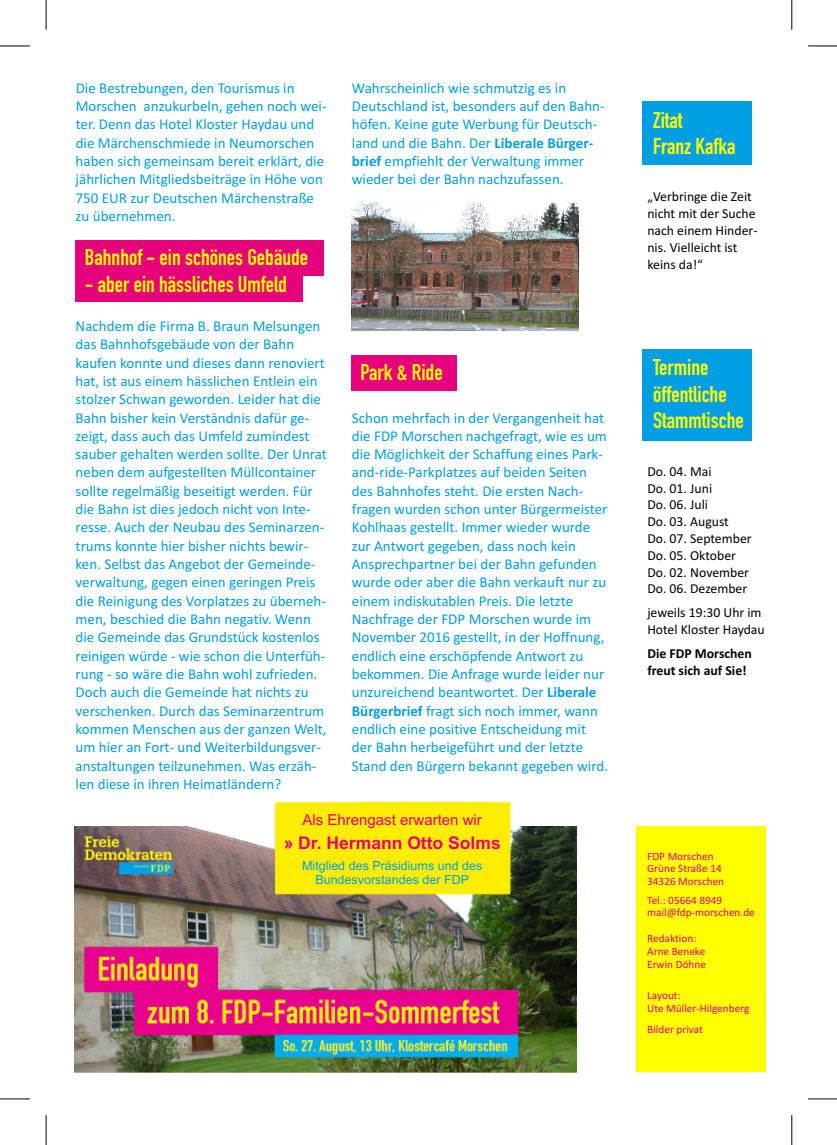
<style>
.page{position:relative;width:837px;height:1145px;background:#fff}
.page>*{position:absolute;margin:0;border:0;box-sizing:border-box;transform-origin:0 0}
.t1{font:22.5px/26.8px "DIN Engschrift LT";color:#ff0}
.t2{font:700 17.5px "Arial";color:#e6007d}
.t3{font:15px/18.2px "Calibri";color:#009ee3}
.t4{font:15px "Arial";color:#e6007d}
.t5{font:13.75px/16.8px "Calibri";color:#000}
.t6{font:700 13.75px/16.8px "Calibri";color:#000}
.t7{font:12.5px/14px "Arial";color:#009ee3;text-align:center}
.t8{font:11.25px/12.5px "Calibri";color:#e6007d}
.s1{font-weight:700}
</style>
<div class="page">
<div style="left:635px;top:826px;width:130px;height:245px;background:#ff0"></div>
<div style="left:641px;top:101px;width:110px;height:64px;background:#009ee3"></div>
<div style="left:75px;top:267px;width:228px;height:35px;background:#e6007d"></div>
<div style="left:75px;top:240px;width:248px;height:35px;background:#e6007d"></div>
<div style="left:641px;top:349px;width:110px;height:92px;background:#009ee3"></div>
<img style="left:75px;top:826px;width:501px;height:246px">
<img style="left:359px;top:801px;width:134px;height:1px">
<div style="left:275px;top:802px;width:235px;height:92px;background:#ffed00"></div>
<img style="left:351px;top:202px;width:227px;height:128px">
<div style="left:351px;top:355px;width:106px;height:36px;background:#e6007d"></div>
<hr style="left:0;top:1098px;width:30px;height:1px;background:#000">
<svg style="left:46px;top:1115px;width:1px;height:29px"></svg>
<hr style="left:0;top:46px;width:30px;height:1px;background:#000">
<hr style="left:46px;top:0;width:1px;height:30px;background:#000">
<svg style="left:808px;top:46px;width:28px;height:1px"></svg>
<hr style="left:791px;top:0;width:1px;height:30px;background:#000">
<svg style="left:808px;top:1098px;width:28px;height:1px"></svg>
<svg style="left:791px;top:1115px;width:1px;height:29px"></svg>
<p class="t3" style="left:76px;top:80px;width:220px">Die Bestrebungen, den Tourismus in</p>
<p class="t3" style="left:352px;top:80px;width:216px">Wahrscheinlich wie schmutzig es in</p>
<p class="t3" style="left:76px;top:98px;width:252px">Morschen anzukurbeln, gehen noch wei-</p>
<p class="t3" style="left:352px;top:98px;width:254px">Deutschland ist, besonders auf den Bahn-</p>
<p class="t3" style="left:76px;top:117px;width:240px">ter. Denn das Hotel Kloster Haydau und</p>
<p class="t3" style="left:352px;top:117px;width:247px">höfen. Keine gute Werbung für Deutsch-</p>
<p class="t3" style="left:76px;top:135px;width:240px">die Märchenschmiede in Neumorschen</p>
<p class="t3" style="left:352px;top:135px;width:243px">land und die Bahn. Der <span class="s1">Liberale Bürger-</span></p>
<p class="t3" style="left:76px;top:153px;width:250px">haben sich gemeinsam bereit erklärt, die</p>
<p class="t3" style="left:352px;top:153px;width:234px"><span class="s1">brief</span> empfiehlt der Verwaltung immer</p>
<p class="t3" style="left:76px;top:171px;width:248px">jährlichen Mitgliedsbeiträge in Höhe von</p>
<p class="t3" style="left:352px;top:171px;width:213px">wieder bei der Bahn nachzufassen.</p>
<p class="t3" style="left:76px;top:190px;width:240px">750 EUR zur Deutschen Märchenstraße zu übernehmen.</p>
<h1 class="t1" style="left:653px;top:108px;width:84px">Zitat<br>Franz Kafka</h1>
<p class="t5" style="left:647px;top:190px;width:112px">„Verbringe die Zeit nicht mit der Suche nach einem Hinder&shy;nis. Vielleicht ist</p>
<h1 class="t1" style="left:85px;top:246px;width:225px">Bahnhof - ein schönes Gebäude</h1>
<p class="t5" style="left:647px;top:257px;width:57px">keins da!“</p>
<h1 class="t1" style="left:85px;top:273px;width:203px">- aber ein hässliches Umfeld</h1>
<p class="t3" style="left:76px;top:318px;width:250px">Nachdem die Firma B. Braun Melsungen das Bahnhofsgebäude von der Bahn kaufen konnte und dieses dann renoviert hat, ist aus einem hässlichen Entlein ein stolzer Schwan geworden. Leider hat die Bahn bisher kein Verständnis dafür ge-</p>
<h1 class="t1" style="left:360px;top:361px;width:84px">Park &amp; Ride</h1>
<p class="t3" style="left:352px;top:409px;width:254px">Schon mehrfach in der Vergangenheit hat</p>
<p class="t3" style="left:76px;top:428px;width:235px">zeigt, dass auch das Umfeld zumindest</p>
<p class="t3" style="left:352px;top:428px;width:256px">die FDP Morschen nachgefragt, wie es um</p>
<p class="t3" style="left:76px;top:446px;width:253px">sauber gehalten werden sollte. Der Unrat</p>
<p class="t3" style="left:352px;top:446px;width:252px">die Möglichkeit der Schaffung eines Park-</p>
<p class="t3" style="left:76px;top:464px;width:242px">neben dem aufgestellten Müllcontainer</p>
<p class="t3" style="left:352px;top:464px;width:236px">and-ride-Parkplatzes auf beiden Seiten</p>
<p class="t3" style="left:76px;top:483px;width:239px">sollte regelmäßig beseitigt werden. Für</p>
<p class="t3" style="left:352px;top:483px;width:233px">des Bahnhofes steht. Die ersten Nach-</p>
<p class="t3" style="left:76px;top:501px;width:236px">die Bahn ist dies jedoch nicht von Inte-</p>
<p class="t3" style="left:352px;top:501px;width:257px">fragen wurden schon unter Bürgermeister</p>
<p class="t3" style="left:76px;top:519px;width:250px">resse. Auch der Neubau des Seminarzen-</p>
<p class="t3" style="left:352px;top:519px;width:240px">Kohlhaas gestellt. Immer wieder wurde</p>
<p class="t3" style="left:76px;top:538px;width:234px">trums konnte hier bisher nichts bewir-</p>
<p class="t3" style="left:352px;top:538px;width:225px">zur Antwort gegeben, dass noch kein</p>
<p class="t3" style="left:76px;top:556px;width:241px">ken. Selbst das Angebot der Gemeinde-</p>
<p class="t3" style="left:352px;top:556px;width:246px">Ansprechpartner bei der Bahn gefunden</p>
<p class="t3" style="left:76px;top:574px;width:241px">verwaltung, gegen einen geringen Preis</p>
<p class="t3" style="left:352px;top:574px;width:256px">wurde oder aber die Bahn verkauft nur zu</p>
<p class="t3" style="left:76px;top:593px;width:252px">die Reinigung des Vorplatzes zu überneh-</p>
<p class="t3" style="left:352px;top:593px;width:223px">einem indiskutablen Preis. Die letzte</p>
<p class="t3" style="left:76px;top:611px;width:237px">men, beschied die Bahn negativ. Wenn</p>
<p class="t3" style="left:352px;top:611px;width:241px">Nachfrage der FDP Morschen wurde im</p>
<p class="t3" style="left:76px;top:629px;width:245px">die Gemeinde das Grundstück kostenlos</p>
<p class="t3" style="left:352px;top:629px;width:254px">November 2016 gestellt, in der Hoffnung,</p>
<p class="t3" style="left:76px;top:647px;width:251px">reinigen würde - wie schon die Unterfüh-</p>
<p class="t3" style="left:352px;top:647px;width:233px">endlich eine erschöpfende Antwort zu</p>
<p class="t3" style="left:76px;top:666px;width:243px">rung - so wäre die Bahn wohl zufrieden.</p>
<p class="t3" style="left:352px;top:666px;width:254px">bekommen. Die Anfrage wurde leider nur</p>
<p class="t3" style="left:76px;top:684px;width:234px">Doch auch die Gemeinde hat nichts zu</p>
<p class="t3" style="left:352px;top:684px;width:246px">unzureichend beantwortet. Der <span class="s1">Liberale</span></p>
<p class="t3" style="left:76px;top:702px;width:250px">verschenken. Durch das Seminarzentrum</p>
<p class="t3" style="left:352px;top:702px;width:247px"><span class="s1">Bürgerbrief</span> fragt sich noch immer, wann</p>
<p class="t3" style="left:76px;top:721px;width:252px">kommen Menschen aus der ganzen Welt,</p>
<p class="t3" style="left:352px;top:721px;width:236px">endlich eine positive Entscheidung mit</p>
<p class="t3" style="left:76px;top:739px;width:247px">um hier an Fort- und Weiterbildungsver-</p>
<p class="t3" style="left:352px;top:739px;width:233px">der Bahn herbeigeführt und der letzte</p>
<p class="t3" style="left:76px;top:757px;width:242px">anstaltungen teilzunehmen. Was erzäh-</p>
<p class="t3" style="left:352px;top:757px;width:258px">Stand den Bürgern bekannt gegeben wird.</p>
<p class="t3" style="left:76px;top:776px;width:207px">len diese in ihren Heimatländern?</p>
<p class="t4" style="left:302px;top:813px;width:181px">Als Ehrengast erwarten wir</p>
<p class="t2" style="left:283px;top:836px;width:218px">» Dr. Hermann Otto Solms</p>
<p class="t7" style="left:302px;top:860px;width:181px">Mitglied des Präsidiums und des<br>Bundesvorstandes der FDP</p>
<h1 class="t1" style="left:653px;top:356px;width:92px">Termine öffentliche<br>Stammtische</h1>
<p class="t5" style="left:647px;top:464px;width:106px">Do. 04. Mai<br>Do. 01. Juni<br>Do. 06. Juli<br>Do. 03. August<br>Do. 07. September<br>Do. 05. Oktober<br>Do. 02. November<br>Do. 06. Dezember</p>
<p class="t5" style="left:647px;top:605px;width:119px">jeweils 19:30 Uhr im<br>Hotel Kloster Haydau</p>
<p class="t6" style="left:647px;top:646px;width:106px">Die FDP Morschen freut sich auf Sie!</p>
<p class="t8" style="left:647px;top:850px;width:78px">FDP Morschen<br>Grüne Straße 14<br>34326 Morschen</p>
<p class="t8" style="left:647px;top:894px;width:109px">Tel.: 05664 8949 mail@fdp-morschen.de</p>
<p class="t8" style="left:647px;top:932px;width:60px;line-height:13px">Redaktion:<br>Arne Beneke<br>Erwin Döhne</p>
<p class="t8" style="left:647px;top:989px;width:104px;line-height:13.5px">Layout:<br>Ute Müller-Hilgenberg</p>
<p class="t8" style="left:647px;top:1023px;width:57px">Bilder privat</p>
</div>
